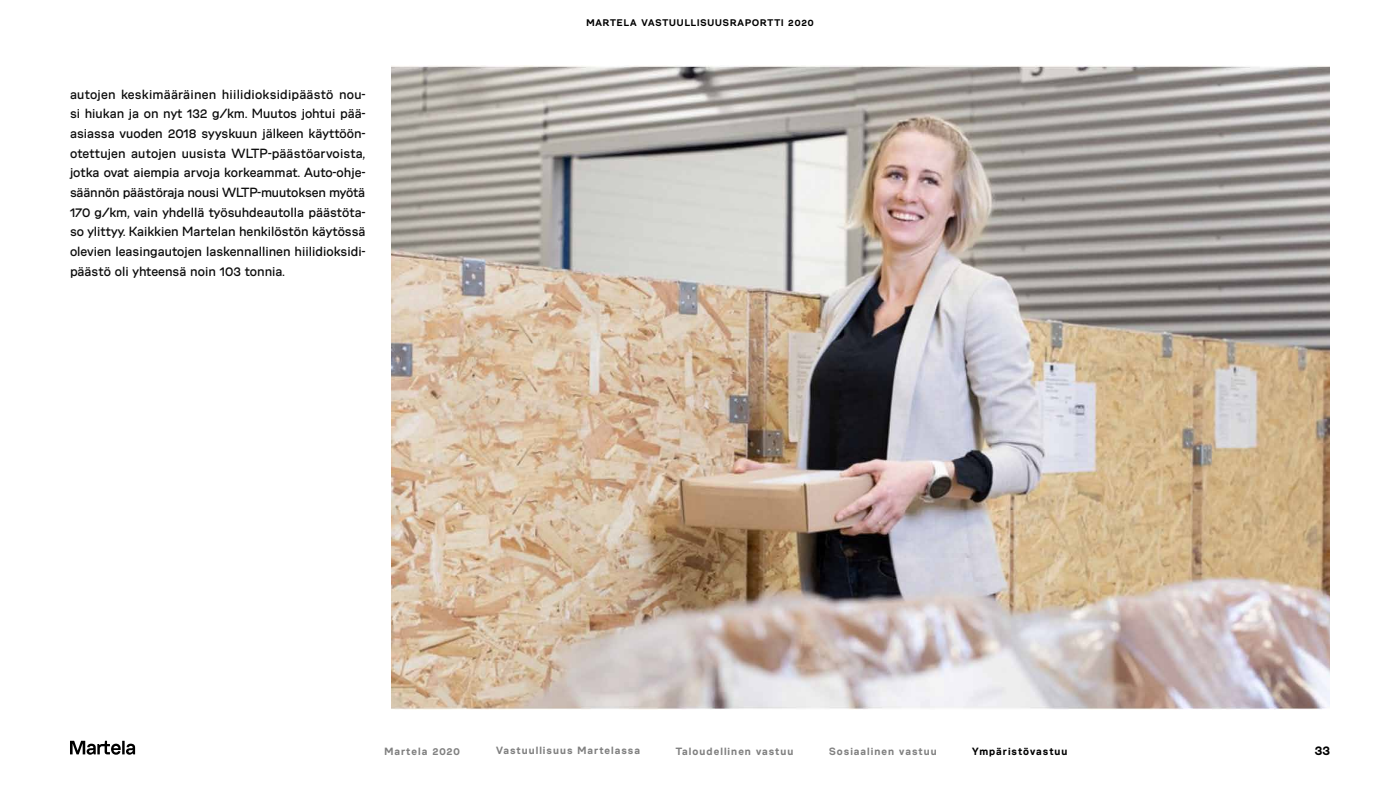
<style>
.page{position:relative;width:1400px;height:788px;background:#fff}
.page>*{position:absolute;margin:0;border:0;box-sizing:border-box;transform-origin:0 0}
.t1{font:13.3px/19.7px "Martela Sans";color:#0d0d0d;text-align:justify}
.t2{font:700 13.12px "Martela Sans";color:#000}
.t3{font:700 10.5px "Martela Sans";letter-spacing:.1em;color:#808080}
.t4{font:700 10.5px "Martela Sans";letter-spacing:.095em;color:#000}
.t5{font:700 9.62px "Martela Sans";letter-spacing:.095em;color:#000}
</style>
<div class="page">
<img style="left:392px;top:66px;width:938px;height:643px">
<svg style="left:70px;top:740px;width:65px;height:14px"></svg>
<p class="t1" style="left:70px;top:84px;width:297px">autojen keskimääräinen hiilidioksidipäästö nou&shy;si hiukan ja on nyt 132 g/km. Muutos johtui pää&shy;asiassa vuoden 2018 syyskuun jälkeen käyttöön&shy;otettujen autojen uusista WLTP-päästöarvoista, jotka ovat aiempia arvoja korkeammat. Auto-ohje&shy;säännön päästöraja nousi WLTP-muutoksen myötä 170 g/km, vain yhdellä työsuhdeautolla päästöta&shy;so ylittyy. Kaikkien Martelan henkilöstön käytössä olevien leasingautojen laskennallinen hiilidioksidi&shy;päästö oli yhteensä noin 103 tonnia.</p>
<p class="t5" style="left:586px;top:17px;width:229px">MARTELA VASTUULLISUUSRAPORTTI 2020</p>
<p class="t3" style="left:384px;top:745px;width:77px">Martela 2020</p>
<p class="t3" style="left:496px;top:744px;width:146px">Vastuullisuus Martelassa</p>
<p class="t3" style="left:676px;top:745px;width:119px">Taloudellinen vastuu</p>
<p class="t3" style="left:829px;top:745px;width:109px">Sosiaalinen vastuu</p>
<p class="t4" style="left:972px;top:745px;width:97px">Ympäristövastuu</p>
<p class="t2" style="left:1315px;top:742px;width:17px">33</p>
</div>
